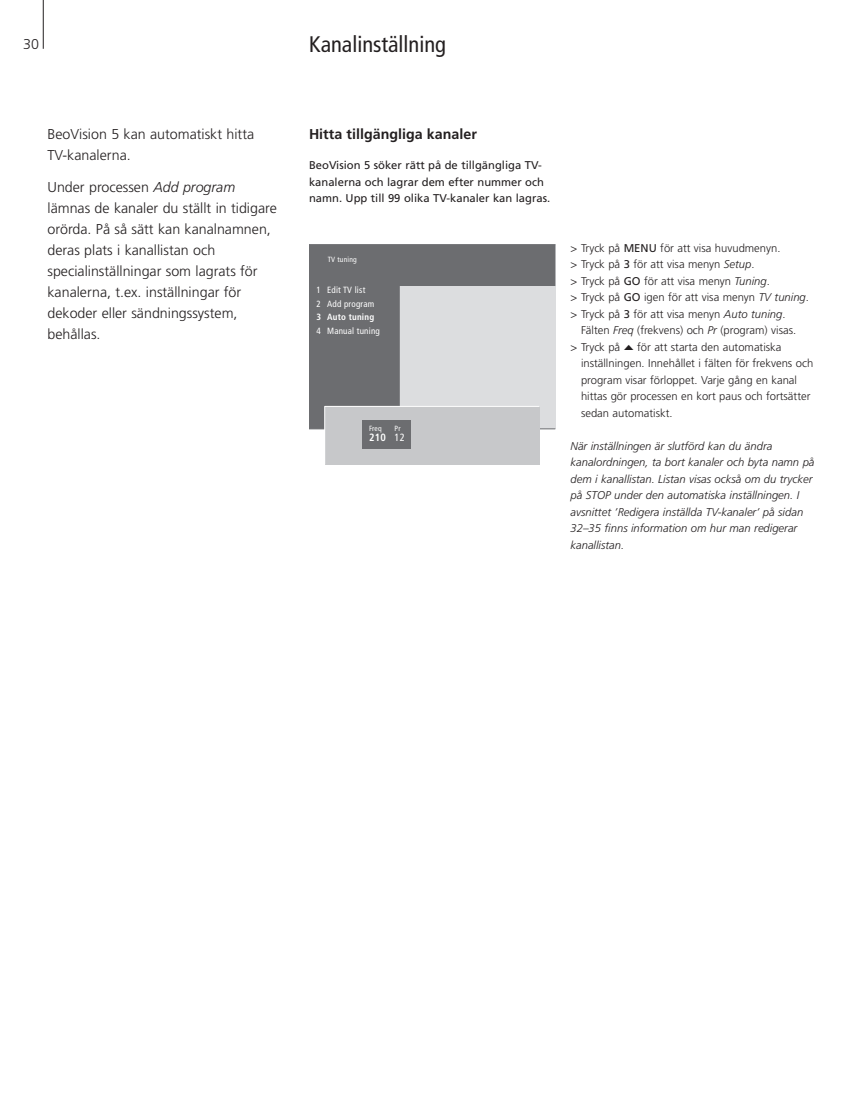
<style>
.page{position:relative;width:858px;height:1109px;background:#fff}
.page>*{position:absolute;margin:0;border:0;box-sizing:border-box;transform-origin:0 0}
.t1{font:condensed 22.5px "Frutiger";color:#231f20}
.t2{font:300 14.25px/21px "Frutiger";color:#231f20}
.t3{font:700 14.25px "Frutiger";color:#231f20}
.t4{font:300 11.25px/16.5px "Frutiger";color:#231f20}
.t5{font:italic 300 11.25px/16.5px "Frutiger";color:#231f20}
.t6{font:11.25px/16.5px "Frutiger";color:#231f20}
.t7{font:700 condensed 10.5px "Frutiger";color:#fff}
.t8{font:condensed 9px/13.5px "Frutiger";letter-spacing:.025em;color:#fff}
.t9{font:700 condensed 9px "Frutiger";letter-spacing:.025em;color:#fff}
.t10{font:condensed 7.5px "Frutiger";letter-spacing:.025em;color:#fff}
.s1{font-style:italic}
.s2{font-weight:400}
</style>
<div class="page">
<hr style="left:43px;top:0;width:1px;height:49px;background:#231f20">
<svg style="left:309px;top:245px;width:246px;height:184px;fill:#6c6d70"></svg>
<div style="left:325px;top:406px;width:215px;height:58px;background:#c7c8ca"></div>
<div style="left:362px;top:420px;width:49px;height:28px;background:#6c6d70"></div>
<hr style="left:325px;top:406px;width:215px;height:1px;background:#fff">
<hr style="left:324px;top:406px;width:1px;height:58px;background:#fff">
<p class="t2" style="left:23px;top:35px;width:17px">30</p>
<h1 class="t1" style="left:309px;top:35px;width:139px">Kanalinställning</h1>
<p class="t2" style="left:48px;top:125px;width:208px">BeoVision 5 kan automatiskt hitta<br>TV-kanalerna.</p>
<p class="t2" style="left:48px;top:177px;width:231px">Under processen <span class="s1">Add program </span>lämnas de kanaler du ställt in tidigare orörda. På så sätt kan kanalnamnen, deras plats i kanallistan och specialinställningar som lagrats för kanalerna, t.ex. inställningar för dekoder eller sändningssystem, behållas.</p>
<p class="t3" style="left:309px;top:128px;width:169px">Hitta tillgängliga kanaler</p>
<p class="t6" style="left:309px;top:158px;width:243px">BeoVision 5 söker rätt på de tillgängliga TV&shy;kanalerna och lagrar dem efter nummer och namn. Upp till 99 olika TV-kanaler kan lagras.</p>
<p class="t10" style="left:328px;top:256px;width:30px">TV tuning</p>
<p class="t8" style="left:316px;top:284px;width:59px">1 Edit TV list<br>2 Add program</p>
<p class="t9" style="left:316px;top:313px;width:59px">3 Auto tuning</p>
<p class="t8" style="left:316px;top:324px;width:65px">4 Manual tuning</p>
<p class="t10" style="left:369px;top:425px;width:14px">Freq</p>
<p class="t10" style="left:395px;top:425px;width:8px">Pr</p>
<p class="t7" style="left:369px;top:433px;width:37px">210 <span class="s2">12</span></p>
<p class="t4" style="left:571px;top:240px;width:240px">&gt; Tryck på <span class="s2">MENU</span> för att visa huvudmenyn.<br>&gt; Tryck på <span class="s2">3</span> för att visa menyn <span class="s1">Setup</span>.<br>&gt; Tryck på <span class="s2">GO</span> för att visa menyn <span class="s1">Tuning</span>.<br>&gt; Tryck på <span class="s2">GO</span> igen för att visa menyn <span class="s1">TV tuning</span>. &gt; Tryck på <span class="s2">3</span> för att visa menyn <span class="s1">Auto tuning</span>.</p>
<p class="t4" style="left:571px;top:323px;width:227px;text-indent:11px">Fälten <span class="s1">Freq</span> (frekvens) och <span class="s1">Pr</span> (program) visas. &gt; Tryck på ▲ för att starta den automatiska</p>
<p class="t4" style="left:581px;top:356px;width:234px">inställningen. Innehållet i fälten för frekvens och program visar förloppet. Varje gång en kanal hittas gör processen en kort paus och fortsätter sedan automatiskt.</p>
<p class="t5" style="left:571px;top:438px;width:246px">När inställningen är slutförd kan du ändra kanalordningen, ta bort kanaler och byta namn på dem i kanallistan. Listan visas också om du trycker på STOP under den automatiska inställningen. I avsnittet ’Redigera inställda TV-kanaler’ på sidan 32–35 finns information om hur man redigerar kanallistan.</p>
</div>
